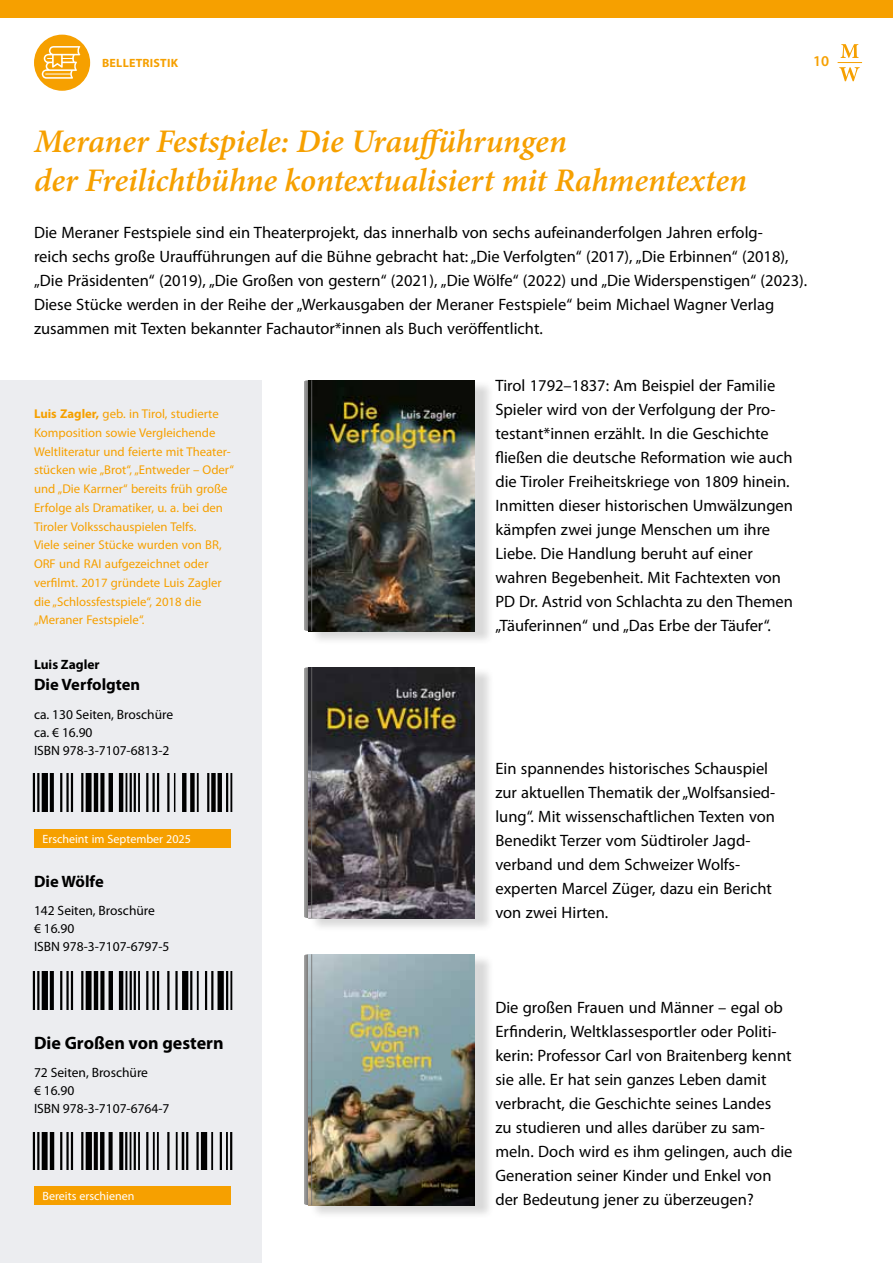
<style>
.page{position:relative;width:893px;height:1263px;background:#fff}
.page>*{position:absolute;margin:0;border:0;box-sizing:border-box;transform-origin:0 0}
.t1{font:italic 600 33px/39px "Minion Pro";letter-spacing:-.005em;color:#f6a000}
.t2{font:700 18px "Myriad Pro";color:#000}
.t3{font:16.5px/24px "Myriad Pro";color:#000}
.t4{font:700 16.5px "Myriad Pro";color:#000}
.t5{font:600 15px "Myriad Pro";color:#f6a000}
.t6{font:13.5px/18px "Myriad Pro";color:#000}
.t7{font:700 13.5px "Myriad Pro";color:#000}
.t8{font:12.75px/18.8px "Myriad Pro";color:#f6a000}
.t9{font:12px "Myriad Pro";color:#fff}
.t10{font:700 12px "Myriad Pro";letter-spacing:.02em;color:#f6a000}
.s1{font-weight:700}
</style>
<div class="page">
<svg style="left:838px;top:44px;width:24px;height:37px"></svg>
<div style="left:0;top:0;width:893px;height:17px;background:#f6a000"></div>
<div style="left:35px;top:35px;width:54px;height:55px;background:#f6a000;border-radius:50%"></div>
<div style="left:34px;top:35px;width:56px;height:56px;border:2px solid #f6a000;border-radius:50%"></div>
<svg style="left:42px;top:46px;width:38px;height:33px"></svg>
<div style="left:0;top:380px;width:261px;height:883px;background:#ecedf0"></div>
<img style="left:32px;top:1132px;width:201px;height:38px">
<div style="left:34px;top:1186px;width:197px;height:19px;background:#f6a000"></div>
<div style="left:309px;top:666px;width:185px;height:265px;background:#000;opacity:.15"></div>
<svg style="left:304px;top:667px;width:5px;height:251px"></svg>
<img style="left:309px;top:667px;width:165px;height:251px">
<hr style="left:311px;top:667px;width:1px;height:251px;background:#706f6f">
<div style="left:309px;top:379px;width:185px;height:265px;background:#000;opacity:.15"></div>
<svg style="left:304px;top:380px;width:5px;height:251px"></svg>
<img style="left:309px;top:380px;width:165px;height:251px">
<hr style="left:311px;top:380px;width:1px;height:251px;background:#706f6f">
<div style="left:309px;top:953px;width:185px;height:265px;background:#000;opacity:.15"></div>
<svg style="left:304px;top:954px;width:5px;height:251px"></svg>
<img style="left:309px;top:954px;width:165px;height:251px">
<hr style="left:311px;top:954px;width:1px;height:251px;background:#706f6f">
<img style="left:32px;top:972px;width:201px;height:37px">
<img style="left:32px;top:774px;width:201px;height:37px">
<div style="left:34px;top:829px;width:197px;height:19px;background:#f6a000"></div>
<p class="t10" style="left:102px;top:56px;width:77px">belletristik</p>
<p class="t5" style="left:813px;top:52px;width:18px">10</p>
<h1 class="t1" style="left:34px;top:121px;width:714px">Meraner Festspiele: Die Uraufführungen<br>der Freilichtbühne kontextualisiert mit Rahmentexten</h1>
<p class="t3" style="left:34px;top:221px;width:775px">Die Meraner Festspiele sind ein Theaterprojekt, das innerhalb von sechs aufeinanderfolgen Jahren erfolg-<br>reich sechs große Uraufführungen auf die Bühne gebracht hat: „Die Verfolgten“ (2017), „Die Erbinnen“ (2018), „Die Präsidenten“ (2019), „Die Großen von gestern“ (2021), „Die Wölfe“ (2022) und „Die Widerspenstigen“ (2023).<br>Diese Stücke werden in der Reihe der „Werkausgaben der Meraner Festspiele“ beim Michael Wagner Verlag zusammen mit Texten bekannter Fachautor*innen als Buch veröffentlicht.</p>
<p class="t8" style="left:34px;top:405px;width:201px"><span class="s1">Luis Zagler,</span> geb. in Tirol, studierte Komposition sowie Vergleichende Weltliteratur und feierte mit Theater&shy;stücken wie „Brot“, „Entweder – Oder“ und „Die Karrner“ bereits früh große Erfolge als Dramatiker, u. a. bei den Tiroler Volksschauspielen Telfs.<br>Viele seiner Stücke wurden von BR, ORF und RAI aufgezeichnet oder verfilmt. 2017 gründete Luis Zagler die „Schlossfestspiele“, 2018 die „Meraner Festspiele“.</p>
<p class="t7" style="left:34px;top:657px;width:67px">Luis Zagler</p>
<p class="t4" style="left:34px;top:675px;width:108px">Die Verfolgten</p>
<p class="t6" style="left:34px;top:705px;width:141px">ca. 130 Seiten, Broschüre ca. € 16.90<br>ISBN 978-3-7107-6813-2</p>
<p class="t9" style="left:43px;top:832px;width:150px">Erscheint im September 2025</p>
<p class="t4" style="left:34px;top:872px;width:71px">Die Wölfe</p>
<p class="t6" style="left:34px;top:902px;width:137px">142 Seiten, Broschüre<br>€ 16.90<br>ISBN 978-3-7107-6797-5</p>
<p class="t2" style="left:34px;top:1032px;width:191px">Die Großen von gestern</p>
<p class="t6" style="left:34px;top:1064px;width:137px">72 Seiten, Broschüre<br>€ 16.90<br>ISBN 978-3-7107-6764-7</p>
<p class="t9" style="left:43px;top:1190px;width:93px">Bereits erschienen</p>
<p class="t3" style="left:495px;top:374px;width:299px">Tirol 1792–1837: Am Beispiel der Familie Spieler wird von der Verfolgung der Pro&shy;testant*innen erzählt. In die Geschichte fließen die deutsche Reformation wie auch die Tiroler Freiheitskriege von 1809 hinein.<br>Inmitten dieser historischen Umwälzungen kämpfen zwei junge Menschen um ihre Liebe. Die Handlung beruht auf einer wahren Begebenheit. Mit Fachtexten von PD Dr. Astrid von Schlachta zu den Themen „Täuferinnen“ und „Das Erbe der Täufer“.</p>
<p class="t3" style="left:495px;top:757px;width:281px">Ein spannendes historisches Schauspiel zur aktuellen Thematik der „Wolfsansied&shy;lung“. Mit wissenschaftlichen Texten von Benedikt Terzer vom Südtiroler Jagd&shy;verband und dem Schweizer Wolfs&shy;experten Marcel Züger, dazu ein Bericht von zwei Hirten.</p>
<p class="t3" style="left:495px;top:996px;width:299px">Die großen Frauen und Männer – egal ob Erfinderin, Weltklassesportler oder Politi&shy;kerin: Professor Carl von Braitenberg kennt sie alle. Er hat sein ganzes Leben damit verbracht, die Geschichte seines Landes<br>zu studieren und alles darüber zu sam&shy;meln. Doch wird es ihm gelingen, auch die Generation seiner Kinder und Enkel von der Bedeutung jener zu überzeugen?</p>
</div>
